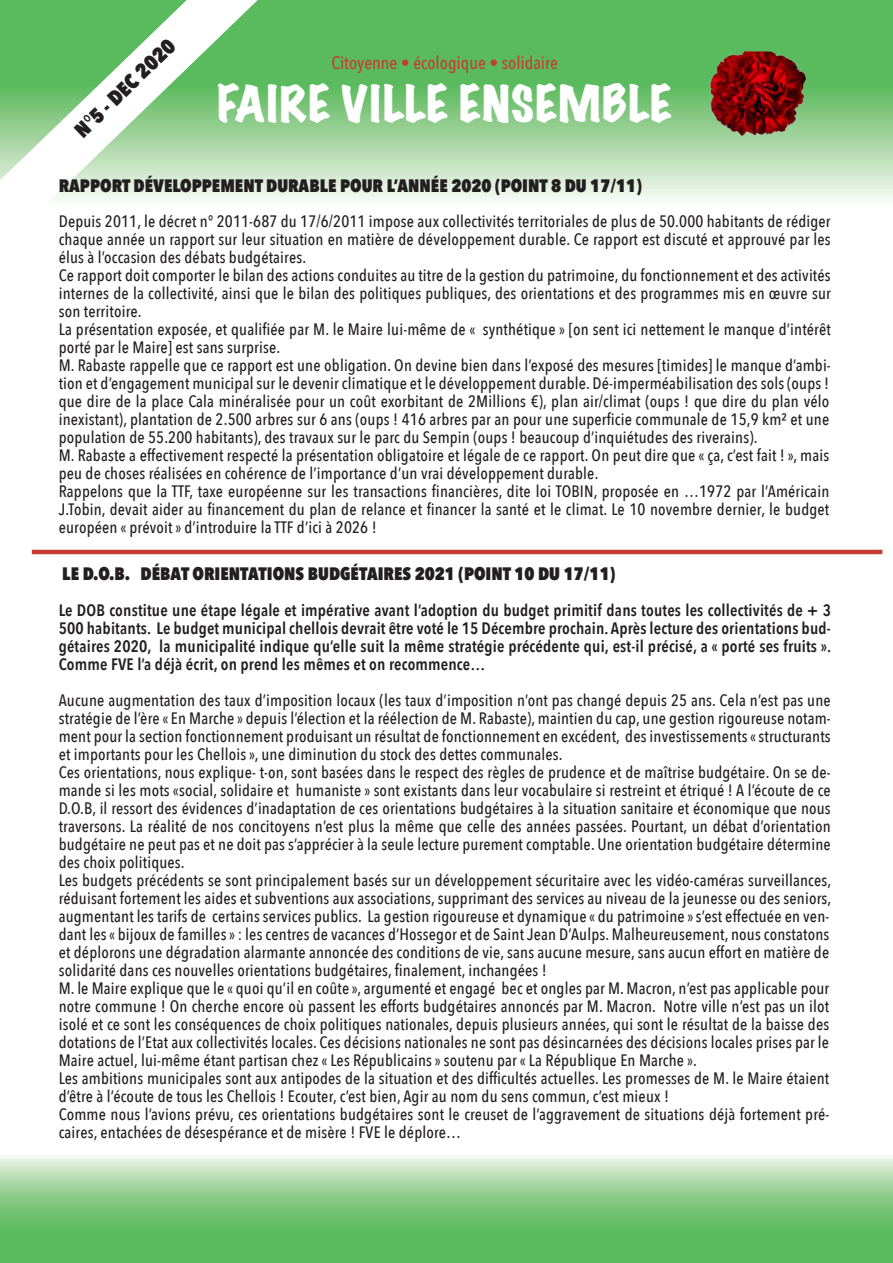
<style>
.page{position:relative;width:893px;height:1263px;background:#fff}
.page>*{position:absolute;margin:0;border:0;box-sizing:border-box;transform-origin:0 0}
.t1{font:expanded 45px "Marker Felt";letter-spacing:.03em;color:#fff}
.t2{font:800 21px "Avenir Next Condensed";color:#231f20}
.t3{font:800 18px "Avenir Next Condensed";color:#231f20}
.t4{font:500 18px "Avenir Next Condensed";color:#c53e33}
.t5{font:500 16.5px/18px "Avenir Next Condensed";letter-spacing:.01em;color:#231f20;text-align:justify}
.t6{font:600 16.5px/18px "Avenir Next Condensed";letter-spacing:.01em;color:#231f20;text-align:justify}
</style>
<div class="page">
<svg style="left:258px;top:0;width:635px;height:200px;background:#8c8"></svg>
<img style="left:703px;top:51px;width:111px;height:91px">
<svg style="left:0;top:0;width:258px;height:200px"></svg>
<svg style="left:0;top:1156px;width:893px;height:107px;background:#86cb86"></svg>
<hr style="left:32px;top:550px;width:850px;height:4px;background:#c53e33">
<p class="t2" style="left:69px;top:124px;width:132px;rotate:-44deg">N°5 - DEC 2020</p>
<p class="t3" style="left:59px;top:175px;width:584px">RAPPORT DÉVELOPPEMENT DURABLE POUR L’ANNÉE 2020 (POINT 8 DU 17/11)</p>
<p class="t5" style="left:59px;top:212px;width:773px">Depuis 2011, le décret n° 2011-687 du 17/6/2011 impose aux collectivités territoriales de plus de 50.000 habitants de rédiger chaque année un rapport sur leur situation en matière de développement durable. Ce rapport est discuté et approuvé par les élus à l’occasion des débats budgétaires.</p>
<p class="t5" style="left:59px;top:266px;width:774px">Ce rapport doit comporter le bilan des actions conduites au titre de la gestion du patrimoine, du fonctionnement et des activités internes de la collectivité, ainsi que le bilan des politiques publiques, des orientations et des programmes mis en œuvre sur son territoire.</p>
<p class="t5" style="left:59px;top:320px;width:774px">La présentation exposée, et qualifiée par M. le Maire lui-même de « synthétique » [on sent ici nettement le manque d’intérêt porté par le Maire] est sans surprise.</p>
<p class="t5" style="left:59px;top:356px;width:773px">M. Rabaste rappelle que ce rapport est une obligation. On devine bien dans l’exposé des mesures [timides] le manque d’ambi&shy;tion et d’engagement municipal sur le devenir climatique et le développement durable. Dé-imperméabilisation des sols (oups ! que dire de la place Cala minéralisée pour un coût exorbitant de 2Millions €), plan air/climat (oups ! que dire du plan vélo inexistant), plantation de 2.500 arbres sur 6 ans (oups ! 416 arbres par an pour une superficie communale de 15,9 km² et une population de 55.200 habitants), des travaux sur le parc du Sempin (oups ! beaucoup d’inquiétudes des riverains).</p>
<p class="t5" style="left:59px;top:446px;width:772px">M. Rabaste a effectivement respecté la présentation obligatoire et légale de ce rapport. On peut dire que « ça, c’est fait ! », mais peu de choses réalisées en cohérence de l’importance d’un vrai développement durable.</p>
<p class="t5" style="left:59px;top:482px;width:772px">Rappelons que la TTF, taxe européenne sur les transactions financières, dite loi TOBIN, proposée en …1972 par l’Américain J.Tobin, devait aider au financement du plan de relance et financer la santé et le climat. Le 10 novembre dernier, le budget européen « prévoit » d’introduire la TTF d’ici à 2026 !</p>
<p class="t3" style="left:62px;top:563px;width:554px">LE D.O.B. DÉBAT ORIENTATIONS BUDGÉTAIRES 2021 (POINT 10 DU 17/11)</p>
<p class="t6" style="left:59px;top:601px;width:774px">Le DOB constitue une étape légale et impérative avant l’adoption du budget primitif dans toutes les collectivités de + 3<br>500 habitants. Le budget municipal chellois devrait être voté le 15 Décembre prochain. Après lecture des orientations bud&shy;gétaires 2020, la municipalité indique qu’elle suit la même stratégie précédente qui, est-il précisé, a « porté ses fruits ».<br>Comme FVE l’a déjà écrit, on prend les mêmes et on recommence…</p>
<p class="t5" style="left:59px;top:692px;width:774px">Aucune augmentation des taux d’imposition locaux (les taux d’imposition n’ont pas changé depuis 25 ans. Cela n’est pas une stratégie de l’ère « En Marche » depuis l’élection et la réélection de M. Rabaste), maintien du cap, une gestion rigoureuse notam&shy;ment pour la section fonctionnement produisant un résultat de fonctionnement en excédent, des investissements « structurants et importants pour les Chellois », une diminution du stock des dettes communales.</p>
<p class="t5" style="left:59px;top:764px;width:774px">Ces orientations, nous explique- t-on, sont basées dans le respect des règles de prudence et de maîtrise budgétaire. On se de&shy;mande si les mots «social, solidaire et humaniste » sont existants dans leur vocabulaire si restreint et étriqué ! A l’écoute de ce D.O.B, il ressort des évidences d’inadaptation de ces orientations budgétaires à la situation sanitaire et économique que nous traversons. La réalité de nos concitoyens n’est plus la même que celle des années passées. Pourtant, un débat d’orientation budgétaire ne peut pas et ne doit pas s’apprécier à la seule lecture purement comptable. Une orientation budgétaire détermine des choix politiques.</p>
<p class="t5" style="left:59px;top:872px;width:774px;text-align:left">Les budgets précédents se sont principalement basés sur un développement sécuritaire avec les vidéo-caméras surveillances, réduisant fortement les aides et subventions aux associations, supprimant des services au niveau de la jeunesse ou des seniors, augmentant les tarifs de certains services publics. La gestion rigoureuse et dynamique « du patrimoine » s’est effectuée en ven&shy;dant les « bijoux de familles » : les centres de vacances d’Hossegor et de Saint Jean D’Aulps. Malheureusement, nous constatons et déplorons une dégradation alarmante annoncée des conditions de vie, sans aucune mesure, sans aucun effort en matière de solidarité dans ces nouvelles orientations budgétaires, finalement, inchangées !</p>
<p class="t5" style="left:59px;top:980px;width:772px">M. le Maire explique que le « quoi qu’il en coûte », argumenté et engagé bec et ongles par M. Macron, n’est pas applicable pour notre commune ! On cherche encore où passent les efforts budgétaires annoncés par M. Macron. Notre ville n’est pas un ilot isolé et ce sont les conséquences de choix politiques nationales, depuis plusieurs années, qui sont le résultat de la baisse des dotations de l’Etat aux collectivités locales. Ces décisions nationales ne sont pas désincarnées des décisions locales prises par le Maire actuel, lui-même étant partisan chez « Les Républicains » soutenu par « La République En Marche ».</p>
<p class="t5" style="left:59px;top:1070px;width:772px">Les ambitions municipales sont aux antipodes de la situation et des difficultés actuelles. Les promesses de M. le Maire étaient d’être à l’écoute de tous les Chellois ! Ecouter, c’est bien, Agir au nom du sens commun, c’est mieux !</p>
<p class="t5" style="left:59px;top:1106px;width:772px">Comme nous l’avions prévu, ces orientations budgétaires sont le creuset de l’aggravement de situations déjà fortement pré&shy;caires, entachées de désespérance et de misère ! FVE le déplore…</p>
<p class="t4" style="left:331px;top:52px;width:228px">Citoyenne • écologique • solidaire</p>
<p class="t1" style="left:217px;top:68px;width:456px">FAIRE VILLE ENSEMBLE</p>
</div>
